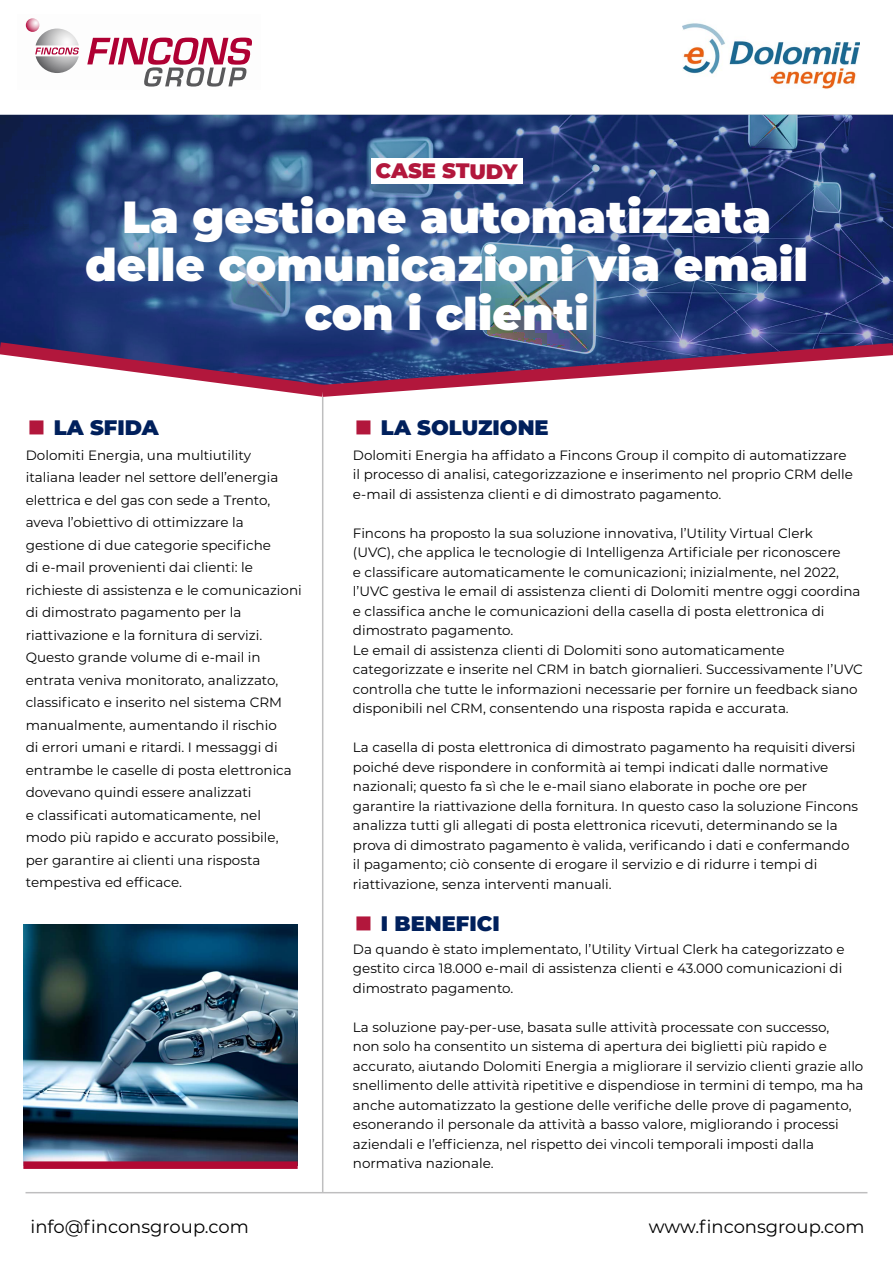
<style>
.page{position:relative;width:893px;height:1263px;background:#fff}
.page>*{position:absolute;margin:0;border:0;box-sizing:border-box;transform-origin:0 0}
.t1{font:900 45px/48px "Montserrat";color:#fff;text-align:center}
.t2{font:900 21px "Montserrat";color:#00205c}
.t3{font:900 21px "Montserrat";color:#b2173c}
.t4{font:18px "Montserrat";color:#000}
.t5{font:13.5px/19.5px "Montserrat";color:#000}
.s1{font-size:36px;color:#b2173c}
</style>
<div class="page">
<img style="left:23px;top:924px;width:275px;height:237px">
<hr style="left:322px;top:397px;width:1px;height:795px;background:#5d5c5e">
<svg style="left:0;top:115px;width:893px;height:220px;background:#2b487f"></svg>
<hr style="left:26px;top:1192px;width:841px;height:1px;background:#5d5c5e">
<div style="left:371px;top:158px;width:151px;height:25px;background:#fff"></div>
<svg style="left:0;top:335px;width:893px;height:69px"></svg>
<img style="left:25px;top:18px;width:227px;height:69px">
<div style="left:23px;top:1161px;width:275px;height:8px;background:#b10933"></div>
<img style="left:683px;top:23px;width:176px;height:66px">
<h2 class="t3" style="left:376px;top:154px;width:143px;rotate:1deg">CASE STUDY</h2>
<h1 class="t1" style="left:85px;top:191px;width:724px">La gestione automatizzata delle comunicazioni via email con i clienti</h1>
<h2 class="t2" style="left:26px;top:412px;width:135px"><span class="s1">■</span> LA SFIDA</h2>
<p class="t5" style="left:26px;top:443px;width:277px;line-height:22.5px">Dolomiti Energia, una multiutility italiana leader nel settore dell’energia elettrica e del gas con sede a Trento, aveva l’obiettivo di ottimizzare la gestione di due categorie specifiche<br>di e-mail provenienti dai clienti: le richieste di assistenza e le comunicazioni di dimostrato pagamento per la riattivazione e la fornitura di servizi.<br>Questo grande volume di e-mail in entrata veniva monitorato, analizzato, classificato e inserito nel sistema CRM manualmente, aumentando il rischio<br>di errori umani e ritardi. I messaggi di entrambe le caselle di posta elettronica dovevano quindi essere analizzati<br>e classificati automaticamente, nel modo più rapido e accurato possibile, per garantire ai clienti una risposta tempestiva ed efficace.</p>
<h2 class="t2" style="left:353px;top:412px;width:197px"><span class="s1">■</span> LA SOLUZIONE</h2>
<p class="t5" style="left:353px;top:445px;width:502px">Dolomiti Energia ha affidato a Fincons Group il compito di automatizzare il processo di analisi, categorizzazione e inserimento nel proprio CRM delle e-mail di assistenza clienti e di dimostrato pagamento.</p>
<p class="t5" style="left:353px;top:523px;width:512px">Fincons ha proposto la sua soluzione innovativa, l’Utility Virtual Clerk<br>(UVC), che applica le tecnologie di Intelligenza Artificiale per riconoscere<br>e classificare automaticamente le comunicazioni; inizialmente, nel 2022, l’UVC gestiva le email di assistenza clienti di Dolomiti mentre oggi coordina e classifica anche le comunicazioni della casella di posta elettronica di dimostrato pagamento.<br>Le email di assistenza clienti di Dolomiti sono automaticamente categorizzate e inserite nel CRM in batch giornalieri. Successivamente l’UVC controlla che tutte le informazioni necessarie per fornire un feedback siano disponibili nel CRM, consentendo una risposta rapida e accurata.</p>
<p class="t5" style="left:353px;top:737px;width:507px">La casella di posta elettronica di dimostrato pagamento ha requisiti diversi poiché deve rispondere in conformità ai tempi indicati dalle normative nazionali; questo fa sì che le e-mail siano elaborate in poche ore per garantire la riattivazione della fornitura. In questo caso la soluzione Fincons analizza tutti gli allegati di posta elettronica ricevuti, determinando se la prova di dimostrato pagamento è valida, verificando i dati e confermando il pagamento; ciò consente di erogare il servizio e di ridurre i tempi di riattivazione, senza interventi manuali.</p>
<h2 class="t2" style="left:353px;top:908px;width:148px"><span class="s1">■</span> I BENEFICI</h2>
<p class="t5" style="left:353px;top:939px;width:493px">Da quando è stato implementato, l’Utility Virtual Clerk ha categorizzato e gestito circa 18.000 e-mail di assistenza clienti e 43.000 comunicazioni di dimostrato pagamento.</p>
<p class="t5" style="left:353px;top:1017px;width:512px">La soluzione pay-per-use, basata sulle attività processate con successo,<br>non solo ha consentito un sistema di apertura dei biglietti più rapido e accurato, aiutando Dolomiti Energia a migliorare il servizio clienti grazie allo snellimento delle attività ripetitive e dispendiose in termini di tempo, ma ha anche automatizzato la gestione delle verifiche delle prove di pagamento, esonerando il personale da attività a basso valore, migliorando i processi aziendali e l’efficienza, nel rispetto dei vincoli temporali imposti dalla normativa nazionale.</p>
<h3 class="t4" style="left:31px;top:1214px;width:220px">info@finconsgroup.com</h3>
<h3 class="t4" style="left:649px;top:1214px;width:217px">www.finconsgroup.com</h3>
</div>
